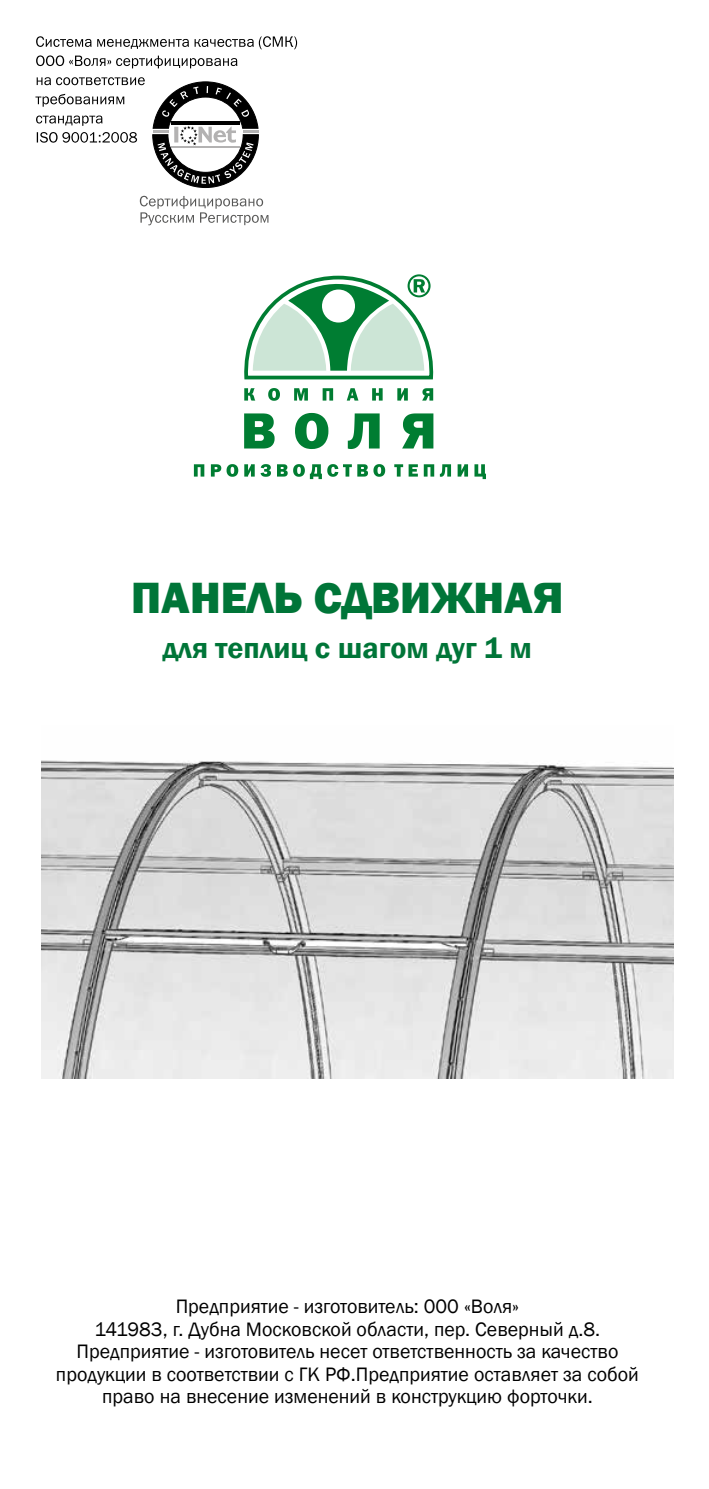
<style>
.page{position:relative;width:709px;height:1489px;background:#fff}
.page>*{position:absolute;margin:0;border:0;box-sizing:border-box;transform-origin:0 0}
.t1{font:800 45px "Franklin Gothic";color:#007538}
.t2{font:600 30px "Franklin Gothic";color:#007538}
.t3{font:20px/22.5px "Franklin Gothic";color:#000;text-align:center}
</style>
<div class="page">
<svg style="left:37px;top:132px;width:100px;height:11px"></svg>
<svg style="left:36px;top:115px;width:66px;height:11px"></svg>
<svg style="left:35px;top:94px;width:89px;height:13px"></svg>
<svg style="left:37px;top:77px;width:108px;height:8px"></svg>
<svg style="left:36px;top:55px;width:201px;height:13px"></svg>
<svg style="left:36px;top:36px;width:261px;height:13px"></svg>
<svg style="left:140px;top:196px;width:128px;height:29px"></svg>
<svg style="left:153px;top:82px;width:105px;height:106px"></svg>
<svg style="left:194px;top:274px;width:292px;height:205px"></svg>
<img style="left:41px;top:760px;width:632px;height:318px">
<h1 class="t1" style="left:131px;top:568px;width:434px">ПАНЕЛЬ СДВИЖНАЯ</h1>
<h2 class="t2" style="left:163px;top:629px;width:370px">для теплиц с шагом дуг 1 м</h2>
<p class="t3" style="left:56px;top:1295px;width:584px">Предприятие - изготовитель: 000 «Воля»<br>141983, г. Дубна Московской области, пер. Северный д.8.<br>Предприятие - изготовитель несет ответственность за качество продукции в соответствии с ГК РФ.Предприятие оставляет за собой право на внесение изменений в конструкцию форточки.</p>
</div>
